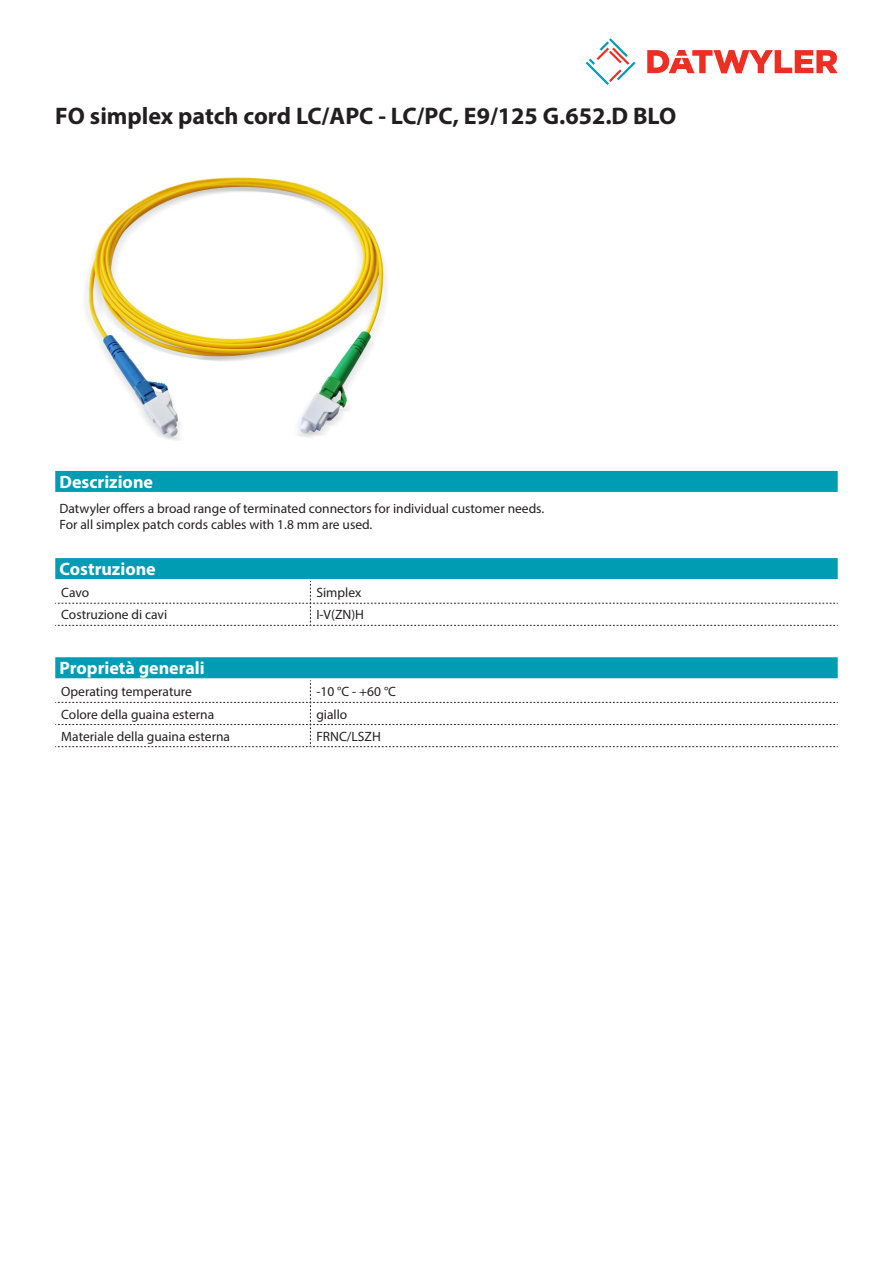
<style>
.page{position:relative;width:893px;height:1263px;background:#fff}
.page>*{position:absolute;margin:0;border:0;box-sizing:border-box;transform-origin:0 0}
.Product_Head{font:700 24px "Myriad Pro";color:#231f20}
.Standard_Head_Proper{font:700 18px "Myriad Pro";color:#fff}
.myriad_light_propert{font:13.5px "Myriad Pro";color:#231f20}
.Standard_text{font:13.5px/16.2px "Myriad Pro";color:#231f20}
</style>
<div class="page">
<svg style="left:586px;top:38px;width:49px;height:47px"></svg>
<svg style="left:647px;top:50px;width:191px;height:23px"></svg>
<div style="left:55px;top:558px;width:783px;height:21px;background:#009cb3"></div>
<svg style="left:55px;top:581px;width:783px;height:45px"></svg>
<img style="left:85px;top:177px;width:301px;height:264px">
<div style="left:55px;top:471px;width:783px;height:21px;background:#009cb3"></div>
<div style="left:55px;top:657px;width:783px;height:21px;background:#009cb3"></div>
<svg style="left:55px;top:680px;width:783px;height:67px"></svg>
<p class="Product_Head" style="left:55px;top:101px;width:622px">FO simplex patch cord LC/APC - LC/PC, E9/125 G.652.D BLO</p>
<p class="Standard_Head_Proper" style="left:60px;top:470px;width:95px">Descrizione</p>
<p class="Standard_text" style="left:60px;top:500px;width:486px">Datwyler offers a broad range of terminated connectors for individual customer needs.<br>For all simplex patch cords cables with 1.8 mm are used.</p>
<p class="Standard_Head_Proper" style="left:60px;top:557px;width:98px">Costruzione</p>
<p class="myriad_light_propert" style="left:61px;top:584px;width:29px">Cavo</p>
<p class="myriad_light_propert" style="left:316px;top:584px;width:46px">Simplex</p>
<p class="myriad_light_propert" style="left:61px;top:606px;width:107px">Costruzione di cavi</p>
<p class="myriad_light_propert" style="left:316px;top:606px;width:49px">I-V(ZN)H</p>
<p class="Standard_Head_Proper" style="left:60px;top:656px;width:147px">Proprietà generali</p>
<p class="myriad_light_propert" style="left:61px;top:683px;width:132px">Operating temperature</p>
<p class="myriad_light_propert" style="left:316px;top:683px;width:81px">-10 °C - +60 °C</p>
<p class="myriad_light_propert" style="left:61px;top:706px;width:154px">Colore della guaina esterna</p>
<p class="myriad_light_propert" style="left:316px;top:706px;width:32px">giallo</p>
<p class="myriad_light_propert" style="left:61px;top:728px;width:170px">Materiale della guaina esterna</p>
<p class="myriad_light_propert" style="left:316px;top:728px;width:66px">FRNC/LSZH</p>
</div>
